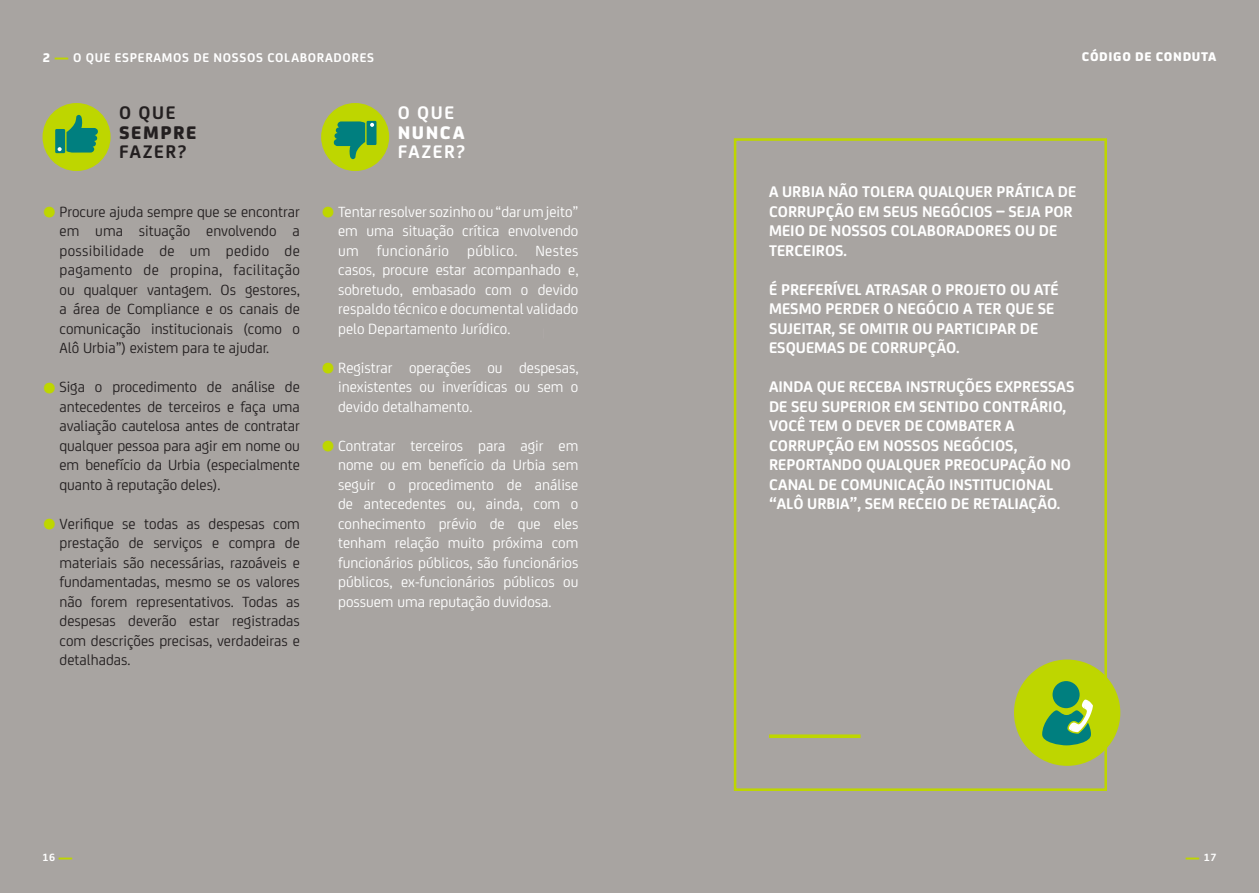
<style>
.page{position:relative;width:1259px;height:893px;background:#a8a4a1}
.page>*{position:absolute;margin:0;border:0;box-sizing:border-box;transform-origin:0 0}
.sub_titulo{font:700 19.5px/19.5px "FS Joey Pro";letter-spacing:.08em;color:#231f20}
.sub_titulo-2{font:700 19.5px/19.5px "FS Joey Pro";letter-spacing:.08em;color:#fff}
.destaque_branco_CX_A{font:700 16.5px/19.5px "FS Joey Pro";color:#fff}
.t1{font:15.75px/19.5px "FS Joey Pro";color:#231f20;text-align:justify}
.t2{font:15.75px/19.5px "FS Joey Pro";color:#fff;text-align:justify}
.t3{font:700 13.5px "FS Joey Pro";letter-spacing:.05em;color:#fff}
.t4{font:800 13.5px "FS Joey Pro";letter-spacing:.05em;color:#fff}
.t5{font:700 11.25px "FS Joey Pro";color:#fff}
.s1{font-weight:800}
.s2{font-weight:800;color:#bed600}
.s3{font-weight:700;font-size:45px;color:#bed600}
.s4{font-weight:800;font-size:13.5px;color:#bed600}
</style>
<div class="page">
<div style="left:734px;top:138px;width:373px;height:653px;border:3px solid #bed600"></div>
<svg style="left:769px;top:734px;width:91px;height:4px"></svg>
<div style="left:43px;top:103px;width:68px;height:68px;background:#bed600;border-radius:50%"></div>
<svg style="left:55px;top:115px;width:43px;height:38px"></svg>
<div style="left:321px;top:103px;width:68px;height:68px;background:#bed600;border-radius:50%"></div>
<svg style="left:333px;top:121px;width:43px;height:38px"></svg>
<div style="left:1014px;top:659px;width:106px;height:107px;background:#bed600;border-radius:50%"></div>
<div style="left:1052px;top:681px;width:27px;height:27px;background:#007f7f;border-radius:50%"></div>
<svg style="left:1042px;top:699px;width:51px;height:46px"></svg>
<p class="t3" style="left:43px;top:48px;width:333px"><span class="s1">2</span> <span class="s2">—</span> O QUE ESPERAMOS DE NOSSOS COLABORADORES</p>
<p class="t4" style="left:1082px;top:46px;width:136px">CÓDIGO DE CONDUTA</p>
<p class="sub_titulo" style="left:119px;top:102px;width:79px">O QUE<br><span class="s1">SEMPRE<br></span>FAZER?</p>
<p class="t1" style="left:60px;top:201px;width:242px;text-indent:-17px"><span class="s3">•</span> Procure ajuda sempre que se encontrar em uma situação envolvendo a possibilidade de um pedido de pagamento de propina, facilitação ou qualquer vantagem. Os gestores, a área de Compliance e os canais de comunicação institucionais (como o Alô Urbia”) existem para te ajudar.</p>
<p class="t1" style="left:60px;top:376px;width:242px;text-indent:-17px"><span class="s3">•</span> Siga o procedimento de análise de antecedentes de terceiros e faça uma avaliação cautelosa antes de contratar qualquer pessoa para agir em nome ou em benefício da Urbia (especialmente quanto à reputação deles).</p>
<p class="t1" style="left:60px;top:513px;width:242px;text-indent:-17px"><span class="s3">•</span> Verifique se todas as despesas com prestação de serviços e compra de materiais são necessárias, razoáveis e fundamentadas, mesmo se os valores não forem representativos. Todas as despesas deverão estar registradas com descrições precisas, verdadeiras e detalhadas.</p>
<p class="sub_titulo-2" style="left:398px;top:102px;width:69px">O QUE<br><span class="s1">NUNCA<br></span>FAZER?</p>
<p class="t2" style="left:338px;top:201px;width:242px;text-indent:-17px"><span class="s3">•</span> Tentar resolver sozinho ou “dar um jeito” em uma situação crítica envolvendo um funcionário público. Nestes casos, procure estar acompanhado e, sobretudo, embasado com o devido respaldo técnico e documental validado pelo Departamento Jurídico.</p>
<p class="t2" style="left:338px;top:357px;width:242px;text-indent:-17px"><span class="s3">•</span> Registrar operações ou despesas, inexistentes ou inverídicas ou sem o devido detalhamento.</p>
<p class="t2" style="left:338px;top:435px;width:242px;text-indent:-17px"><span class="s3">•</span> Contratar terceiros para agir em nome ou em benefício da Urbia sem seguir o procedimento de análise de antecedentes ou, ainda, com o conhecimento prévio de que eles tenham relação muito próxima com funcionários públicos, são funcionários públicos, ex-funcionários públicos ou possuem uma reputação duvidosa.</p>
<p class="destaque_branco_CX_A" style="left:769px;top:181px;width:309px">A URBIA NÃO TOLERA QUALQUER PRÁTICA DE<br>CORRUPÇÃO EM SEUS NEGÓCIOS – SEJA POR<br>MEIO DE NOSSOS COLABORADORES OU DE<br>TERCEIROS.</p>
<p class="destaque_branco_CX_A" style="left:769px;top:278px;width:291px">É PREFERÍVEL ATRASAR O PROJETO OU ATÉ<br>MESMO PERDER O NEGÓCIO A TER QUE SE<br>SUJEITAR, SE OMITIR OU PARTICIPAR DE<br>ESQUEMAS DE CORRUPÇÃO.</p>
<p class="destaque_branco_CX_A" style="left:769px;top:376px;width:307px">AINDA QUE RECEBA INSTRUÇÕES EXPRESSAS DE SEU SUPERIOR EM SENTIDO CONTRÁRIO, VOCÊ TEM O DEVER DE COMBATER A CORRUPÇÃO EM NOSSOS NEGÓCIOS, REPORTANDO QUALQUER PREOCUPAÇÃO NO CANAL DE COMUNICAÇÃO INSTITUCIONAL “ALÔ URBIA”, SEM RECEIO DE RETALIAÇÃO.</p>
<p class="t5" style="left:43px;top:849px;width:31px">16 <span class="s4">—</span></p>
<p class="t5" style="left:1186px;top:849px;width:32px"><span class="s4">—</span> 17</p>
</div>
